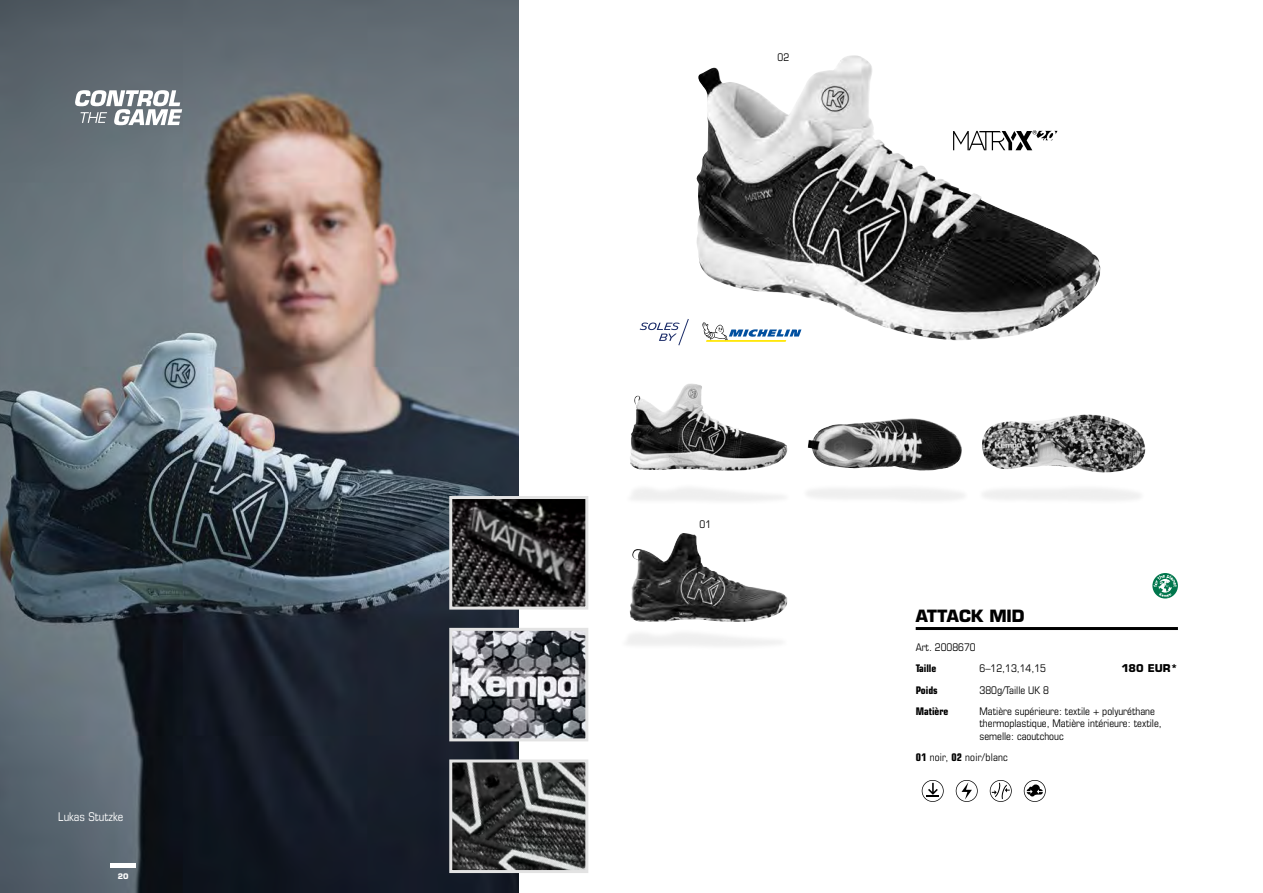
<style>
.page{position:relative;width:1263px;height:893px;background:#fff}
.page>*{position:absolute;margin:0;border:0;box-sizing:border-box;transform-origin:0 0}
.t1{font:700 16.5px "Kempastile";letter-spacing:-.005em;color:#000}
.t2{font:condensed 12px "Eurostile LT Std";color:#fff}
.t3{font:condensed 10.5px/12.6px "Eurostile LT Std";color:#000}
.t4{font:condensed 10.5px "Eurostile LT Std";letter-spacing:.02em;color:#000}
.t5{font:700 condensed 10.5px/21.3px "Eurostile LT Std";color:#000}
.t6{font:700 10.5px "Eurostile LT Std";color:#000}
.t7{font:700 7.5px "Kempastile";color:#fff}
.s1{font-weight:700}
</style>
<div class="page">
<img style="left:0;top:0;width:519px;height:893px">
<img style="left:696px;top:55px;width:405px;height:285px">
<img style="left:630px;top:384px;width:157px;height:87px">
<img style="left:982px;top:414px;width:163px;height:59px">
<img style="left:808px;top:418px;width:104px;height:52px">
<img style="left:453px;top:500px;width:131px;height:106px">
<div style="left:449px;top:496px;width:139px;height:114px;border:3px solid #e3e3e3"></div>
<img style="left:453px;top:632px;width:131px;height:105px">
<div style="left:449px;top:628px;width:139px;height:113px;border:3px solid #e3e3e3"></div>
<img style="left:453px;top:763px;width:131px;height:106px">
<div style="left:449px;top:759px;width:139px;height:114px;border:3px solid #e3e3e3"></div>
<img style="left:629px;top:535px;width:158px;height:87px">
<svg style="left:953px;top:130px;width:104px;height:20px"></svg>
<svg style="left:640px;top:319px;width:49px;height:27px"></svg>
<svg style="left:702px;top:322px;width:99px;height:20px"></svg>
<svg style="left:74px;top:90px;width:108px;height:35px"></svg>
<hr style="left:916px;top:627px;width:262px;height:3px;background:#000">
<svg style="left:922px;top:780px;width:22px;height:22px"></svg>
<svg style="left:956px;top:780px;width:22px;height:22px"></svg>
<svg style="left:990px;top:780px;width:22px;height:22px"></svg>
<svg style="left:1024px;top:780px;width:22px;height:22px"></svg>
<hr style="left:111px;top:863px;width:25px;height:4px;background:#fff">
<svg style="left:1152px;top:573px;width:26px;height:25px"></svg>
<p class="t2" style="left:58px;top:809px;width:67px">Lukas Stutzke</p>
<p class="t7" style="left:118px;top:871px;width:12px">20</p>
<p class="t3" style="left:777px;top:51px;width:13px">02</p>
<p class="t3" style="left:699px;top:518px;width:13px">01</p>
<h1 class="t1" style="left:916px;top:605px;width:110px">ATTACK MID</h1>
<p class="t3" style="left:916px;top:641px;width:62px">Art. 2008670</p>
<p class="t5" style="left:916px;top:658px;width:24px">Taille<br>Poids</p>
<p class="t3" style="left:979px;top:662px;width:68px">6–12,13,14,15</p>
<p class="t3" style="left:979px;top:683px;width:71px">380g/Taille UK 8</p>
<p class="t6" style="left:1121px;top:662px;width:58px">180 EUR*</p>
<p class="t5" style="left:916px;top:700px;width:34px">Matière</p>
<p class="t3" style="left:979px;top:705px;width:184px">Matière supérieure: textile + polyuréthane thermoplastique, Matière intérieure: textile, semelle: caoutchouc</p>
<p class="t4" style="left:916px;top:750px;width:94px"><span class="s1">01</span> noir, <span class="s1">02</span> noir/blanc</p>
</div>
